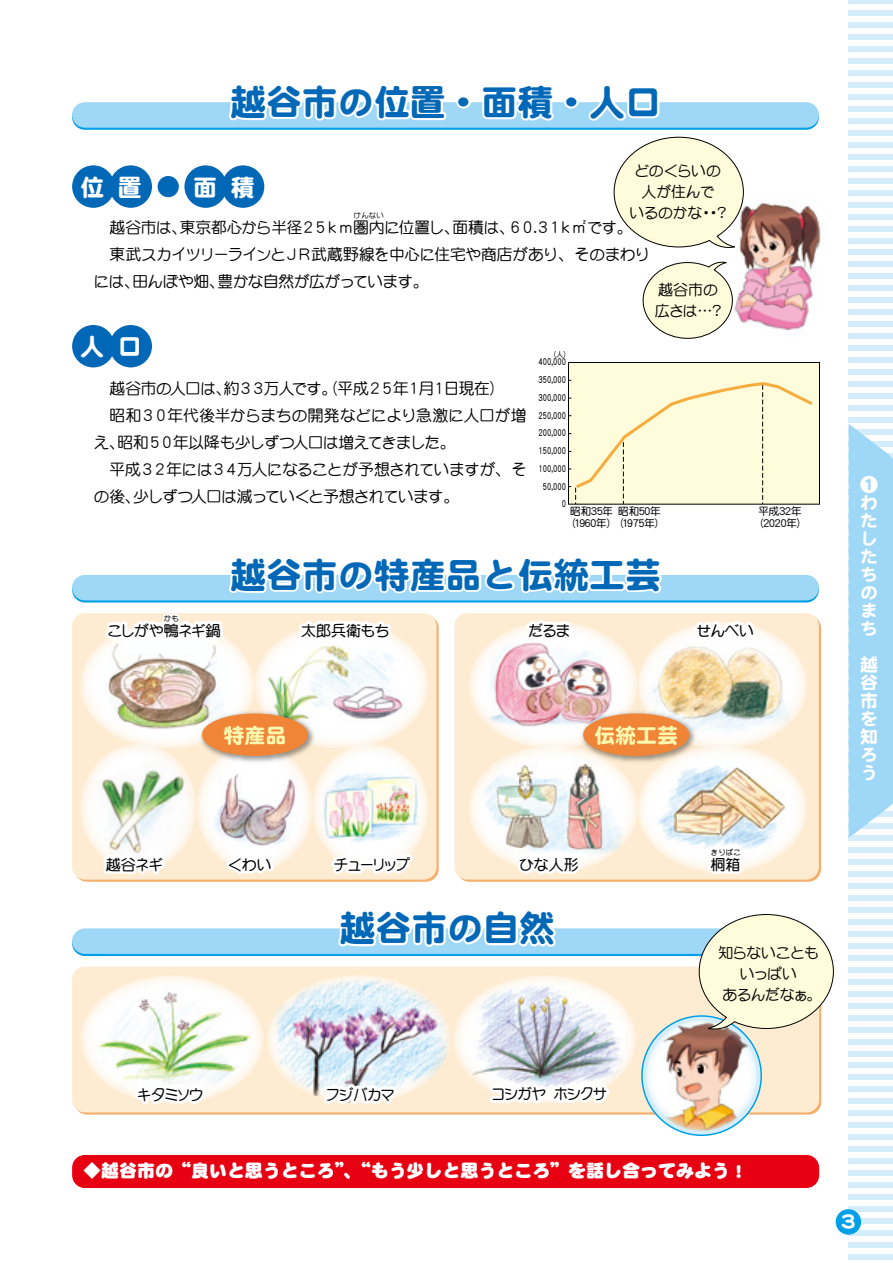
<style>
.page{position:relative;width:893px;height:1263px;background:#fff}
.page>*{position:absolute;margin:0;border:0;box-sizing:border-box;transform-origin:0 0}
.t1{font:73.35px "DFHS Gothic Std W3";color:#d3edfb}
.t2{font:35.85px "DF Maru Gothic Std W9";color:#0068b7}
.t3{font:24px "DF Maru Gothic Std W9";color:#fff}
.t4{font:21px "DF Maru Gothic Std W9";color:#fff9b0}
.t5{font:21px "DF Maru Gothic Std W9";color:#fff}
.t6{font:18px "DF Maru Gothic Std W12";color:#fff}
.t7{font:18px/18px "DF Maru Gothic Std W9";color:#fff;text-align:justify}
.t8{font:15.75px "DF Maru Gothic Std W5";letter-spacing:-.035em;color:#000}
.t9{font:15.75px/27px "DF Maru Gothic Std W5";letter-spacing:-.055em;color:#000}
.t10{font:15.75px "DF Maru Gothic Std W5";letter-spacing:-.015em;color:#000}
.t11{font:15.75px "DF Maru Gothic Std W5";letter-spacing:-.065em;color:#000}
.t12{font:15px "DF Maru Gothic Std W7";letter-spacing:-.065em;color:#000}
.t13{font:15px/21px "DF Maru Gothic Std W5";letter-spacing:-.04em;color:#000}
.t14{font:15px/21px "DF Maru Gothic Std W5";letter-spacing:-.06em;color:#000;text-align:center}
.t15{font:15px "DF Maru Gothic Std W7";letter-spacing:-.12em;color:#000}
.t16{font:10.5px/17.7px "DF Maru Gothic Std W7";color:#000;text-align:right;scale:.75 1}
.t17{font:10.5px "DF Maru Gothic Std W7";color:#000}
.t18{font:7.5px "DF Maru Gothic Std W7";color:#000}
.t19{font:7.5px "DF Maru Gothic Std W5";color:#000}
.t20{font:7.35px "DF Maru Gothic Std W7";color:#000}
</style>
<div class="page">
<div style="left:72px;top:613px;width:364px;height:267px;background:#feecd2;border-radius:13px"></div>
<div style="left:454px;top:613px;width:365px;height:267px;background:#feecd2;border-radius:13px"></div>
<div style="left:72px;top:966px;width:747px;height:146px;background:#feecd2;border-radius:13px"></div>
<div style="left:72px;top:1155px;width:747px;height:33px;background:#e60012;border-radius:13px"></div>
<div style="left:72px;top:104px;width:747px;height:26px;background:#00a0e9;border-radius:13px"></div>
<div style="left:72px;top:102px;width:747px;height:26px;background:#9fd8f7;border-radius:13px"></div>
<svg style="left:849px;top:424px;width:44px;height:414px;background:#a6daf7"></svg>
<div style="left:836px;top:1209px;width:25px;height:25px;background:#00a0e9;border-radius:50%"></div>
<div style="left:72px;top:165px;width:43px;height:43px;background:#0068b7;border-radius:50%"></div>
<div style="left:110px;top:165px;width:42px;height:43px;background:#0068b7;border-radius:50%"></div>
<div style="left:158px;top:176px;width:21px;height:21px;background:#0068b7;border-radius:50%"></div>
<div style="left:184px;top:165px;width:43px;height:43px;background:#0068b7;border-radius:50%"></div>
<div style="left:222px;top:165px;width:42px;height:43px;background:#0068b7;border-radius:50%"></div>
<div style="left:72px;top:575px;width:747px;height:25px;background:#9fd8f7;border-radius:13px"></div>
<div style="left:72px;top:930px;width:747px;height:26px;background:#00a0e9;border-radius:13px"></div>
<div style="left:72px;top:928px;width:747px;height:26px;background:#9fd8f7;border-radius:13px"></div>
<div style="left:72px;top:325px;width:43px;height:42px;background:#0068b7;border-radius:50%"></div>
<div style="left:110px;top:325px;width:42px;height:42px;background:#0068b7;border-radius:50%"></div>
<svg style="left:642px;top:1016px;width:119px;height:119px"></svg>
<img style="left:734px;top:202px;width:87px;height:129px">
<svg style="left:254px;top:621px;width:174px;height:128px"></svg>
<img style="left:318px;top:724px;width:90px;height:5px">
<svg style="left:81px;top:744px;width:115px;height:127px"></svg>
<img style="left:84px;top:754px;width:112px;height:108px">
<svg style="left:312px;top:744px;width:116px;height:127px;background:#fef9f2"></svg>
<img style="left:322px;top:770px;width:99px;height:73px">
<svg style="left:197px;top:744px;width:115px;height:127px;background:#fef9f2"></svg>
<img style="left:208px;top:773px;width:93px;height:74px">
<img style="left:487px;top:724px;width:90px;height:15px">
<svg style="left:81px;top:621px;width:173px;height:128px;background:#fefaf3"></svg>
<img style="left:103px;top:724px;width:94px;height:6px">
<img style="left:646px;top:1020px;width:111px;height:111px;border-radius:55px">
<svg style="left:638px;top:621px;width:169px;height:128px"></svg>
<img style="left:664px;top:642px;width:133px;height:95px">
<svg style="left:638px;top:745px;width:169px;height:128px;background:#fef7ee"></svg>
<img style="left:648px;top:755px;width:143px;height:106px">
<svg style="left:468px;top:745px;width:170px;height:128px;background:#fef7ee"></svg>
<img style="left:481px;top:761px;width:146px;height:96px">
<img style="left:267px;top:976px;width:183px;height:121px">
<img style="left:462px;top:978px;width:174px;height:111px">
<svg style="left:81px;top:975px;width:182px;height:128px;background:#fef6ec"></svg>
<img style="left:92px;top:985px;width:162px;height:104px">
<svg style="left:698px;top:914px;width:136px;height:116px"></svg>
<svg style="left:642px;top:261px;width:91px;height:78px"></svg>
<svg style="left:226px;top:102px;width:518px;height:146px"></svg>
<svg style="left:336px;top:928px;width:222px;height:19px"></svg>
<svg style="left:132px;top:997px;width:77px;height:158px"></svg>
<svg style="left:320px;top:1036px;width:82px;height:119px"></svg>
<img style="left:487px;top:1010px;width:125px;height:145px">
<svg style="left:101px;top:575px;width:563px;height:149px"></svg>
<svg style="left:691px;top:600px;width:68px;height:57px"></svg>
<svg style="left:503px;top:819px;width:82px;height:55px;background:#e6dfda"></svg>
<svg style="left:89px;top:766px;width:79px;height:188px"></svg>
<svg style="left:216px;top:846px;width:61px;height:36px"></svg>
<img style="left:328px;top:817px;width:90px;height:57px">
<img style="left:197px;top:708px;width:121px;height:58px">
<div style="left:202px;top:713px;width:106px;height:43px;background:#f08437;border-radius:50%"></div>
<img style="left:577px;top:708px;width:122px;height:58px">
<div style="left:583px;top:713px;width:106px;height:43px;background:#f08437;border-radius:50%"></div>
<svg style="left:705px;top:819px;width:41px;height:55px;background:#eceeea"></svg>
<div style="left:568px;top:362px;width:251px;height:142px;background:#fffcdb"></div>
<div style="left:568px;top:362px;width:252px;height:142px;border:1px solid #000"></div>
<svg style="left:568px;top:380px;width:248px;height:124px"></svg>
<h2 class="t2" style="left:230px;top:83px;width:433px">越谷市の位置・面積・人口</h2>
<p class="t13" style="left:634px;top:160px;width:88px">どのくらいの</p>
<p class="t13" style="left:642px;top:181px;width:74px">人が住んで</p>
<p class="t13" style="left:699px;top:202px;width:32px">?・・</p>
<h3 class="t3" style="left:231px;top:174px;width:25px">積</h3>
<h3 class="t3" style="left:80px;top:174px;width:25px">位</h3>
<h3 class="t3" style="left:118px;top:174px;width:25px">置</h3>
<h3 class="t3" style="left:193px;top:174px;width:25px">面</h3>
<p class="t13" style="left:630px;top:202px;width:74px">いるのかな</p>
<p class="t19" style="left:354px;top:211px;width:31px">けんない</p>
<p class="t8" style="left:94px;top:219px;width:95px">　越谷市は、</p>
<p class="t8" style="left:94px;top:246px;width:558px">　東武スカイツリーラインとＪＲ武蔵野線を中心に住宅や商店があり、そのまわり</p>
<p class="t8" style="left:217px;top:272px;width:213px">豊かな自然が広がっています。</p>
<p class="t8" style="left:558px;top:219px;width:76px">ｋ㎡です。</p>
<p class="t8" style="left:180px;top:219px;width:150px">東京都心から半径２５</p>
<p class="t8" style="left:452px;top:219px;width:64px">面積は、</p>
<p class="t8" style="left:325px;top:219px;width:137px">ｋｍ圏内に位置し、</p>
<p class="t8" style="left:507px;top:219px;width:57px">６０.３１</p>
<p class="t8" style="left:132px;top:272px;width:94px">田んぼや畑、</p>
<p class="t8" style="left:94px;top:272px;width:48px">には、</p>
<p class="t13" style="left:709px;top:279px;width:16px;text-indent:-51px">越谷市の?</p>
<p class="t13" style="left:655px;top:300px;width:59px">広さは...</p>
<h3 class="t3" style="left:80px;top:334px;width:25px">人</h3>
<h3 class="t3" style="left:118px;top:334px;width:25px">口</h3>
<p class="t9" style="left:94px;top:375px;width:317px">　越谷市の人口は約、３３万人です。（平成２５年</p>
<p class="t10" style="left:94px;top:407px;width:434px">　昭和３０年代後半からまちの開発などにより急激に人口が増</p>
<p class="t11" style="left:117px;top:434px;width:340px">昭和５０年以降も少しずつ人口は増えてきました。</p>
<p class="t8" style="left:444px;top:380px;width:63px">日現在(</p>
<p class="t8" style="left:419px;top:380px;width:17px">月</p>
<p class="t8" style="left:406px;top:380px;width:17px">１</p>
<p class="t8" style="left:432px;top:380px;width:17px">１</p>
<p class="t8" style="left:94px;top:434px;width:33px">え、</p>
<p class="t8" style="left:237px;top:461px;width:291px">万人になることが予想されていますが、そ</p>
<p class="t9" style="left:133px;top:456px;width:328px;text-indent:-39px">　平成３２年には３４<br>少しずつ人口は減っていくと予想されています。</p>
<p class="t8" style="left:94px;top:488px;width:49px">の後、</p>
<p class="t20" style="left:549px;top:350px;width:24px">（人(</p>
<p class="t16" style="left:538px;top:353px;width:38px">400,000<br>350,000<br>300,000<br>250,000<br>200,000<br>150,000<br>100,000<br>50,000<br>0</p>
<p class="t17" style="left:603px;top:506px;width:12px">年</p>
<p class="t17" style="left:650px;top:506px;width:12px">年</p>
<p class="t17" style="left:570px;top:506px;width:22px">昭和</p>
<p class="t17" style="left:618px;top:506px;width:22px">昭和</p>
<p class="t17" style="left:589px;top:506px;width:18px">３５</p>
<p class="t17" style="left:637px;top:506px;width:18px">５０</p>
<p class="t17" style="left:596px;top:518px;width:52px">年( １９７５</p>
<p class="t17" style="left:644px;top:518px;width:22px">年(</p>
<p class="t17" style="left:565px;top:518px;width:12px">（</p>
<p class="t17" style="left:613px;top:518px;width:12px">（</p>
<p class="t17" style="left:572px;top:518px;width:28px">１９６０</p>
<h2 class="t2" style="left:230px;top:555px;width:433px">越谷市の特産品と伝統工芸</h2>
<p class="t17" style="left:791px;top:506px;width:12px">年</p>
<p class="t17" style="left:758px;top:506px;width:22px">平成</p>
<p class="t17" style="left:777px;top:506px;width:18px">３２</p>
<p class="t17" style="left:786px;top:518px;width:22px">年(</p>
<p class="t17" style="left:753px;top:518px;width:12px">（</p>
<p class="t17" style="left:761px;top:518px;width:29px">２０２０</p>
<p class="t18" style="left:164px;top:614px;width:16px">かも</p>
<p class="t12" style="left:107px;top:622px;width:115px">こしがや鴨ネギ鍋</p>
<p class="t12" style="left:301px;top:622px;width:90px">太郎兵衛もち</p>
<h3 class="t4" style="left:224px;top:724px;width:64px">特産品</h3>
<p class="t12" style="left:528px;top:622px;width:44px">だるま</p>
<p class="t12" style="left:696px;top:622px;width:59px">せんべい</p>
<h3 class="t4" style="left:594px;top:724px;width:85px">伝統工芸</h3>
<p class="t12" style="left:106px;top:856px;width:59px">越谷ネギ</p>
<p class="t12" style="left:228px;top:856px;width:46px">くわい</p>
<p class="t12" style="left:334px;top:856px;width:78px">チューリップ</p>
<p class="t12" style="left:519px;top:856px;width:61px">ひな人形</p>
<h2 class="t2" style="left:339px;top:909px;width:217px">越谷市の自然</h2>
<p class="t12" style="left:137px;top:1086px;width:68px">キタミソウ</p>
<p class="t12" style="left:325px;top:1086px;width:71px">フジバカマ</p>
<p class="t15" style="left:491px;top:1085px;width:118px">コシガヤホシクサ</p>
<p class="t12" style="left:546px;top:1085px;width:16px">　</p>
<p class="t18" style="left:711px;top:848px;width:31px">きりばこ</p>
<p class="t12" style="left:710px;top:856px;width:31px">桐箱</p>
<p class="t14" style="left:718px;top:942px;width:105px">知らないこともいっぱい<br>あるんだなぁ。</p>
<p class="t6" style="left:83px;top:1161px;width:666px">◆越谷市の“良いと思うところ”、“もう少しと思うところ”を話し合ってみよう!</p>
<h1 class="t1" style="left:840px;top:590px;width:75px">ーーーーーーーーーーーーーーーーーーーーーーーーーーーーーーーーーーーーーーーーーーーーーーーーーーーーーーーーーーーーーーーーーーーーーーーーーーーーーーーーーーーーーーーーーーーーーーーーーーーーーーーーーー</h1>
<p class="t7" style="left:860px;top:475px;width:19px">❶</p>
<p class="t7" style="left:860px;top:493px;width:18px">わたしたちのまち</p>
<p class="t7" style="left:860px;top:655px;width:19px">越谷市を知ろう</p>
<h3 class="t5" style="left:841px;top:1209px;width:17px">3</h3>
</div>
